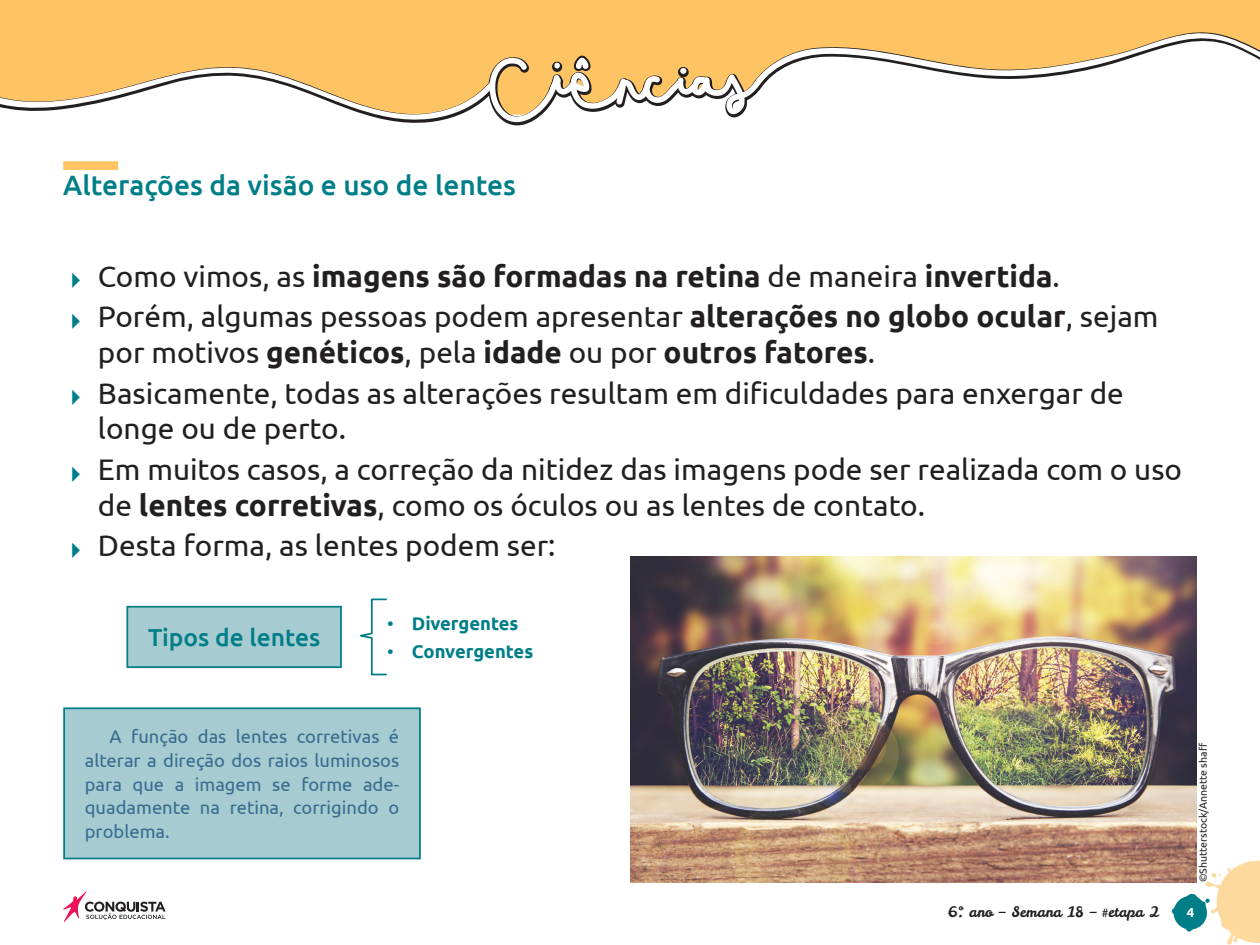
<style>
.page{position:relative;width:1260px;height:945px;background:#fff}
.page>*{position:absolute;margin:0;border:0;box-sizing:border-box;transform-origin:0 0}
.t1{font:29.75px/35.7px "Ubuntu";color:#231f20}
.t2{font:700 29.75px "Ubuntu";color:#231f20}
._03_Peso_3{font:500 28px "Ubuntu";color:#007e88}
._01_Box_-_Título{font:500 24.5px "Ubuntu";color:#007e88}
._02_Box_-_Texto{font:18.38px/23.6px "Ubuntu";color:#386c8f;text-align:justify}
.t3{font:700 18.38px "Ubuntu";color:#007e88}
.t4{font:14.35px "Leckerli One";color:#231f20}
.t5{font:700 13.12px "Ubuntu";color:#fff}
._04_Imagem_-_Crédito{font:10.5px "Ubuntu";color:#231f20}
.s1{font-weight:400}
.s2{font-weight:700}
</style>
<div class="page">
<svg style="left:1172px;top:861px;width:88px;height:84px"></svg>
<svg style="left:63px;top:891px;width:103px;height:31px"></svg>
<div style="left:0;top:0;width:1260px;height:28px;background:#fec463"></div>
<svg style="left:0;top:28px;width:1260px;height:98px"></svg>
<svg style="left:0;top:29px;width:1260px;height:93px;fill:#fec463"></svg>
<svg style="left:574px;top:55px;width:18px;height:18px"></svg>
<div style="left:63px;top:161px;width:55px;height:9px;background:#fec463"></div>
<div style="left:127px;top:607px;width:214px;height:60px;background:#a6cbd1"></div>
<div style="left:126px;top:606px;width:216px;height:62px;border:2px solid #007e88"></div>
<svg style="left:360px;top:598px;width:27px;height:78px"></svg>
<div style="left:64px;top:708px;width:356px;height:151px;background:#a6cbd1"></div>
<div style="left:63px;top:707px;width:358px;height:152px;border:2px solid #007e88"></div>
<img style="left:630px;top:556px;width:567px;height:326px">
<p class="_03_Peso_3" style="left:63px;top:168px;width:454px">Alterações da visão e uso de lentes</p>
<p class="t2" style="left:98px;top:258px;width:964px"><span class="s1">Como vimos, as</span> imagens são formadas na retina <span class="s1">de maneira</span> invertida<span class="s1">.</span></p>
<p class="t1" style="left:98px;top:298px;width:1062px">Porém, algumas pessoas podem apresentar <span class="s2">alterações no globo ocular</span>, sejam por motivos <span class="s2">genéticos</span>, pela <span class="s2">idade</span> ou por <span class="s2">outros fatores</span>.</p>
<p class="t1" style="left:98px;top:374px;width:1027px">Basicamente, todas as alterações resultam em dificuldades para enxergar de longe ou de perto.</p>
<p class="t1" style="left:98px;top:451px;width:1086px">Em muitos casos, a correção da nitidez das imagens pode ser realizada com o uso de <span class="s2">lentes corretivas</span>, como os óculos ou as lentes de contato.</p>
<p class="t1" style="left:98px;top:527px;width:459px">Desta forma, as lentes podem ser:</p>
<p class="_01_Box_-_Título" style="left:148px;top:622px;width:174px">Tipos de lentes</p>
<p class="t3" style="left:387px;top:612px;width:133px"><span class="s1">•</span> Divergentes</p>
<p class="t3" style="left:387px;top:641px;width:148px"><span class="s1">•</span> Convergentes</p>
<p class="_02_Box_-_Texto" style="left:85px;top:724px;width:316px;text-indent:25px">A função das lentes corretivas é alterar a direção dos raios luminosos para que a imagem se forme ade&shy;quadamente na retina, corrigindo o problema.</p>
<p class="_04_Imagem_-_Crédito" style="left:1197px;top:882px;width:141px;rotate:-90deg">©Shutterstock/Annette shaff</p>
<p class="t4" style="left:947px;top:903px;width:214px">6º. ano – Semana 18 – #etapa 2</p>
<p class="t5" style="left:1187px;top:905px;width:9px">4</p>
</div>
